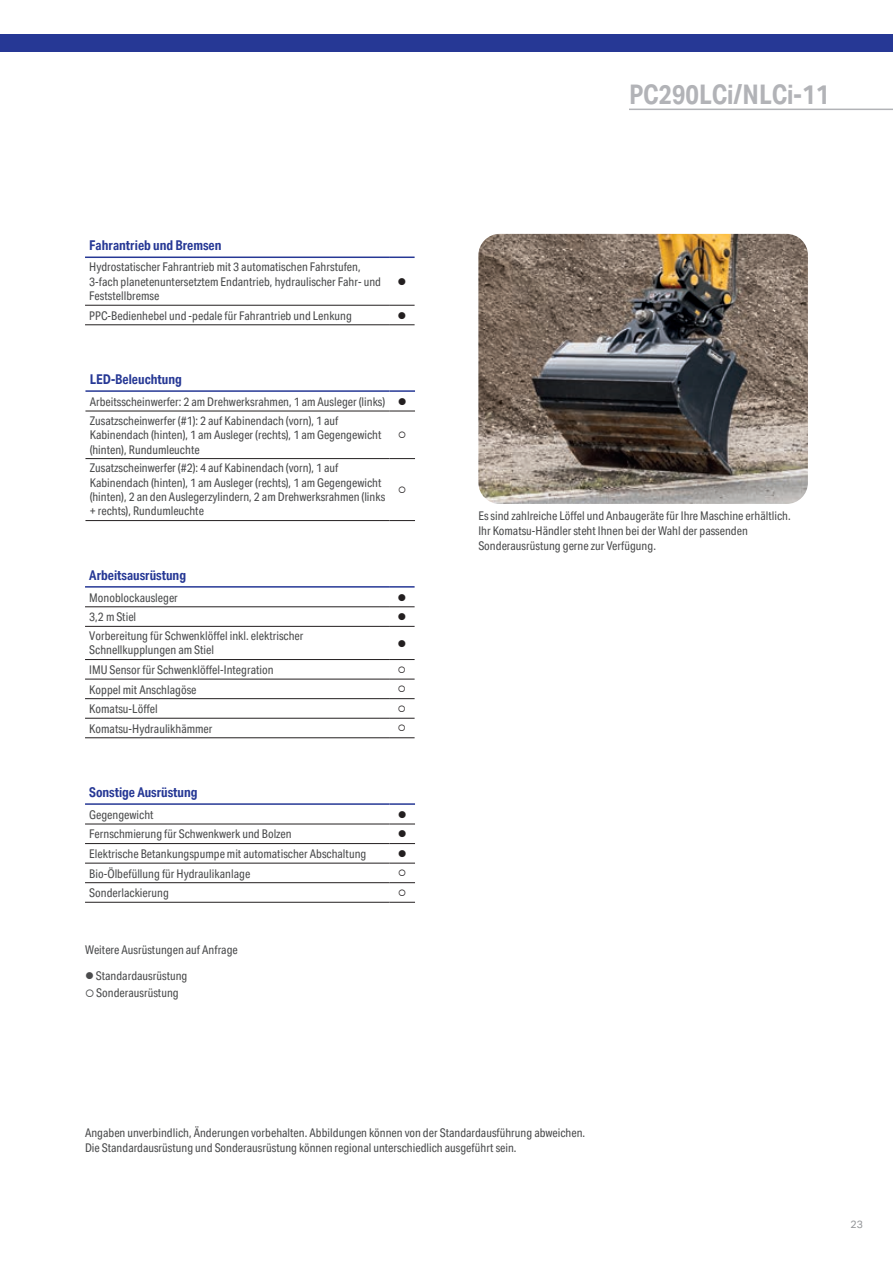
<style>
.page{position:relative;width:893px;height:1263px;background:#fff}
.page>*{position:absolute;margin:0;border:0;box-sizing:border-box;transform-origin:0 0}
.t1{font:700 27px "Aktiv Grotesk Cd";color:#b2b3b7}
.t2{font:700 13.5px "Aktiv Grotesk Cd";color:#263895}
.t3{font:12px/14.4px "Aktiv Grotesk Cd";color:#4b4c4d}
.t4{font:12px "Wingdings";color:#231f20}
.t5{font:10.5px "Aktiv Grotesk";color:#939598}
.s1{color:#231f20}
</style>
<div class="page">
<img style="left:478px;top:234px;width:330px;height:270px">
<hr style="left:85px;top:606px;width:304px;height:1px;background:#231f20">
<hr style="left:85px;top:626px;width:304px;height:1px;background:#231f20">
<svg style="left:389px;top:626px;width:26px;height:1px"></svg>
<hr style="left:85px;top:659px;width:304px;height:1px;background:#231f20">
<svg style="left:389px;top:659px;width:26px;height:1px"></svg>
<hr style="left:85px;top:679px;width:304px;height:1px;background:#231f20">
<svg style="left:389px;top:679px;width:26px;height:1px"></svg>
<hr style="left:85px;top:698px;width:304px;height:1px;background:#231f20">
<svg style="left:389px;top:718px;width:26px;height:1px"></svg>
<svg style="left:389px;top:698px;width:26px;height:1px"></svg>
<svg style="left:389px;top:737px;width:26px;height:1px"></svg>
<hr style="left:85px;top:718px;width:304px;height:1px;background:#231f20">
<hr style="left:85px;top:737px;width:304px;height:1px;background:#231f20">
<hr style="left:85px;top:586px;width:304px;height:2px;background:#263895">
<hr style="left:389px;top:586px;width:26px;height:2px;background:#263895">
<svg style="left:389px;top:606px;width:26px;height:1px"></svg>
<hr style="left:85px;top:824px;width:304px;height:1px;background:#231f20">
<svg style="left:389px;top:824px;width:26px;height:1px"></svg>
<hr style="left:85px;top:843px;width:304px;height:1px;background:#231f20">
<svg style="left:389px;top:843px;width:26px;height:1px"></svg>
<hr style="left:85px;top:863px;width:304px;height:1px;background:#231f20">
<svg style="left:389px;top:863px;width:26px;height:1px"></svg>
<hr style="left:85px;top:882px;width:304px;height:1px;background:#231f20">
<hr style="left:85px;top:902px;width:304px;height:1px;background:#231f20">
<svg style="left:389px;top:882px;width:26px;height:1px"></svg>
<svg style="left:389px;top:902px;width:26px;height:1px"></svg>
<hr style="left:85px;top:803px;width:304px;height:2px;background:#263895">
<hr style="left:389px;top:803px;width:26px;height:2px;background:#263895">
<hr style="left:85px;top:411px;width:304px;height:1px;background:#231f20">
<svg style="left:389px;top:411px;width:26px;height:1px"></svg>
<hr style="left:85px;top:458px;width:304px;height:1px;background:#231f20">
<hr style="left:85px;top:520px;width:304px;height:1px;background:#231f20">
<svg style="left:389px;top:458px;width:26px;height:1px"></svg>
<svg style="left:389px;top:520px;width:26px;height:1px"></svg>
<hr style="left:85px;top:390px;width:304px;height:2px;background:#263895">
<hr style="left:389px;top:390px;width:26px;height:2px;background:#263895">
<hr style="left:85px;top:305px;width:304px;height:1px;background:#231f20">
<hr style="left:85px;top:324px;width:304px;height:1px;background:#231f20">
<svg style="left:389px;top:305px;width:26px;height:1px"></svg>
<svg style="left:389px;top:324px;width:26px;height:1px"></svg>
<hr style="left:85px;top:256px;width:304px;height:2px;background:#263895">
<hr style="left:389px;top:256px;width:26px;height:2px;background:#263895">
<hr style="left:629px;top:109px;width:264px;height:1px;background:#b2b3b7">
<div style="left:0;top:34px;width:893px;height:17px;background:#263895"></div>
<h1 class="t1" style="left:629px;top:79px;width:202px">PC290LCi/NLCi-11</h1>
<p class="t2" style="left:89px;top:238px;width:134px">Fahrantrieb und Bremsen</p>
<p class="t3" style="left:89px;top:260px;width:293px">Hydrostatischer Fahrantrieb mit 3 automatischen Fahrstufen,<br>3-fach planetenuntersetztem Endantrieb, hydraulischer Fahr- und<br>Feststellbremse</p>
<p class="t4" style="left:397px;top:275px;width:10px">●</p>
<p class="t3" style="left:89px;top:308px;width:264px">PPC-Bedienhebel und -pedale für Fahrantrieb und Lenkung</p>
<p class="t4" style="left:397px;top:309px;width:10px">●</p>
<p class="t2" style="left:90px;top:372px;width:94px">LED-Beleuchtung</p>
<p class="t3" style="left:90px;top:392px;width:319px;line-height:18.8px">Arbeitsscheinwerfer: 2 am Drehwerksrahmen, 1 am Ausleger (links) <span class="s1">●<br></span>Zusatzscheinwerfer (#1): 2 auf Kabinendach (vorn), 1 auf</p>
<p class="t3" style="left:90px;top:428px;width:293px">Kabinendach (hinten), 1 am Ausleger (rechts), 1 am Gegengewicht (hinten), Rundumleuchte</p>
<p class="t3" style="left:90px;top:461px;width:297px">Zusatzscheinwerfer (#2): 4 auf Kabinendach (vorn), 1 auf Kabinendach (hinten), 1 am Ausleger (rechts), 1 am Gegengewicht (hinten), 2 an den Auslegerzylindern, 2 am Drehwerksrahmen (links + rechts), Rundumleuchte</p>
<p class="t2" style="left:89px;top:567px;width:98px">Arbeitsausrüstung</p>
<p class="t3" style="left:89px;top:590px;width:90px">Monoblockausleger</p>
<p class="t4" style="left:397px;top:591px;width:10px">●</p>
<p class="t3" style="left:89px;top:610px;width:48px">3,2 m Stiel</p>
<p class="t4" style="left:397px;top:610px;width:10px">●</p>
<p class="t3" style="left:89px;top:629px;width:216px">Vorbereitung für Schwenklöffel inkl. elektrischer<br>Schnellkupplungen am Stiel</p>
<p class="t4" style="left:397px;top:637px;width:10px">●</p>
<p class="t3" style="left:89px;top:663px;width:186px">IMU Sensor für Schwenklöffel-Integration</p>
<p class="t3" style="left:89px;top:682px;width:109px">Koppel mit Anschlagöse</p>
<p class="t3" style="left:89px;top:702px;width:70px">Komatsu-Löffel</p>
<p class="t3" style="left:89px;top:721px;width:125px">Komatsu-Hydraulikhämmer</p>
<p class="t2" style="left:89px;top:785px;width:110px">Sonstige Ausrüstung</p>
<p class="t3" style="left:89px;top:807px;width:66px">Gegengewicht</p>
<p class="t4" style="left:398px;top:808px;width:10px">●</p>
<p class="t3" style="left:89px;top:827px;width:204px">Fernschmierung für Schwenkwerk und Bolzen</p>
<p class="t4" style="left:398px;top:828px;width:10px">●</p>
<p class="t3" style="left:89px;top:847px;width:279px">Elektrische Betankungspumpe mit automatischer Abschaltung</p>
<p class="t4" style="left:398px;top:847px;width:10px">●</p>
<p class="t3" style="left:89px;top:866px;width:162px">Bio-Ölbefüllung für Hydraulikanlage</p>
<p class="t3" style="left:89px;top:886px;width:81px">Sonderlackierung</p>
<p class="t3" style="left:85px;top:942px;width:154px">Weitere Ausrüstungen auf Anfrage</p>
<p class="t3" style="left:85px;top:969px;width:104px">● Standardausrüstung</p>
<p class="t3" style="left:85px;top:985px;width:95px">○ Sonderausrüstung</p>
<p class="t3" style="left:478px;top:508px;width:314px;line-height:15px">Es sind zahlreiche Löffel und Anbaugeräte für Ihre Maschine erhältlich.<br>Ihr Komatsu-Händler steht Ihnen bei der Wahl der passenden<br>Sonderausrüstung gerne zur Verfügung.</p>
<p class="t3" style="left:85px;top:1126px;width:502px;line-height:15px">Angaben unverbindlich, Änderungen vorbehalten. Abbildungen können von der Standardausführung abweichen.<br>Die Standardausrüstung und Sonderausrüstung können regional unterschiedlich ausgeführt sein.</p>
<p class="t5" style="left:850px;top:1218px;width:14px">23</p>
</div>
